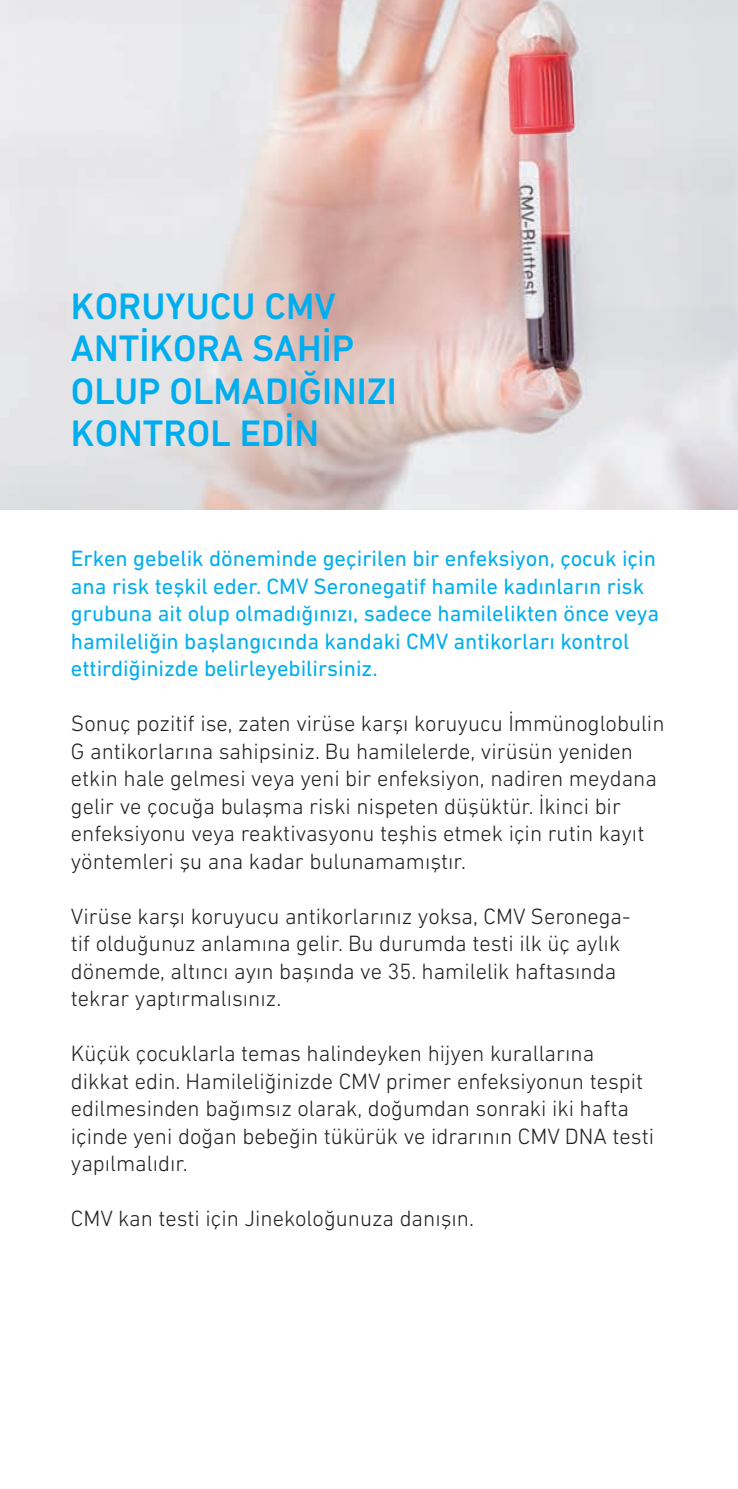
<style>
.page{position:relative;width:738px;height:1489px;background:#fff}
.page>*{position:absolute;margin:0;border:0;box-sizing:border-box;transform-origin:0 0}
.t1{font:500 37.5px/42.5px "DIN Next W1 G";color:#00aeef}
.t2{font:300 22.5px/27.5px "DIN Next W1 G";color:#231f20}
.t3{font:22.5px/27.5px "DIN Next W1 G";color:#00aeef}
</style>
<div class="page">
<img style="left:0;top:0;width:737px;height:509px">
<h1 class="t1" style="left:71px;top:284px;width:327px">KORUYUCU CMV<br>ANTİKORA SAHİP<br>OLUP OLMADIĞINIZI<br>KONTROL EDİN</h1>
<p class="t3" style="left:71px;top:544px;width:589px">Erken gebelik döneminde geçirilen bir enfeksiyon, çocuk için ana risk teşkil eder. CMV Seronegatif hamile kadınların risk grubuna ait olup olmadığınızı, sadece hamilelikten önce veya hamileliğin başlangıcında kandaki CMV antikorları kontrol ettirdiğinizde belirleyebilirsiniz.</p>
<p class="t2" style="left:71px;top:709px;width:594px">Sonuç pozitif ise, zaten virüse karşı koruyucu İmmünoglobulin G antikorlarına sahipsiniz. Bu hamilelerde, virüsün yeniden etkin hale gelmesi veya yeni bir enfeksiyon, nadiren meydana gelir ve çocuğa bulaşma riski nispeten düşüktür. İkinci bir enfeksiyonu veya reaktivasyonu teşhis etmek için rutin kayıt yöntemleri şu ana kadar bulunamamıştır.</p>
<p class="t2" style="left:71px;top:902px;width:560px">Virüse karşı koruyucu antikorlarınız yoksa, CMV Seronega&shy;tif olduğunuz anlamına gelir. Bu durumda testi ilk üç aylık dönemde, altıncı ayın başında ve 35. hamilelik haftasında tekrar yaptırmalısınız.</p>
<p class="t2" style="left:71px;top:1039px;width:584px">Küçük çocuklarla temas halindeyken hijyen kurallarına dikkat edin. Hamileliğinizde CMV primer enfeksiyonun tespit edilmesinden bağımsız olarak, doğumdan sonraki iki hafta içinde yeni doğan bebeğin tükürük ve idrarının CMV DNA testi yapılmalıdır.</p>
<p class="t2" style="left:71px;top:1204px;width:404px">CMV kan testi için Jinekoloğunuza danışın.</p>
</div>
